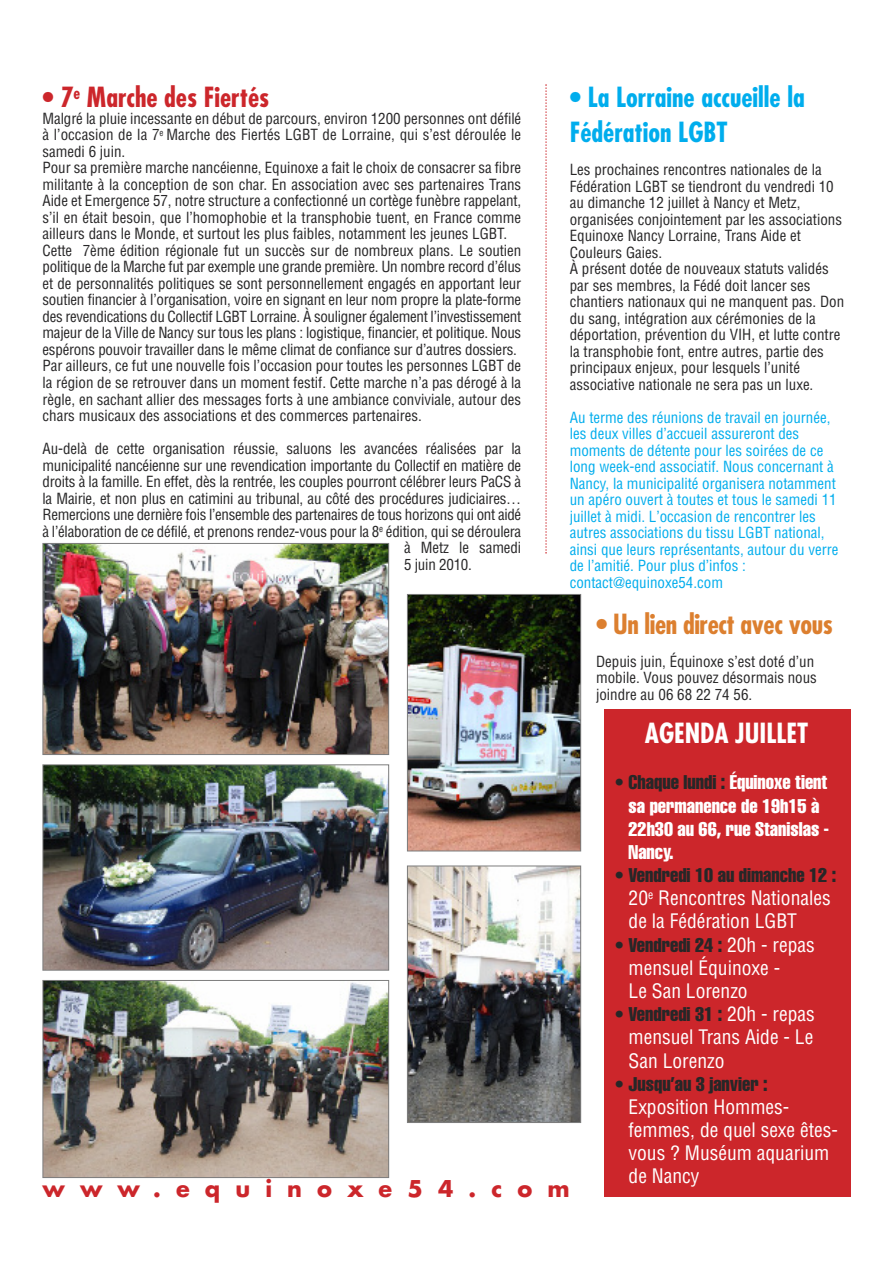
<style>
.page{position:relative;width:893px;height:1263px;background:#fff}
.page>*{position:absolute;margin:0;border:0;box-sizing:border-box;transform-origin:0 0}
.t1{font:700 condensed 27px/35px "Futura";color:#00aded}
.t2{font:700 condensed 27px "Futura";letter-spacing:-.015em;color:#dc7f2f}
.t3{font:700 condensed 27px "Futura";color:#cc262b}
.t4{font:700 condensed 27px "Futura";color:#fff}
.t5{font:700 22.5px "Futura";letter-spacing:.675em;color:#cc262b}
.t6{font:condensed 19.5px/23.2px "Helvetica";color:#fff}
.t7{font:extra-condensed 19.5px/23.2px "Helvetica";color:#fff}
.t8{font:extra-condensed 19.5px "Helvetica";color:#272627}
.t9{font:condensed 15px/16.5px "Helvetica";letter-spacing:-.005em;color:#272627}
.t10{font:condensed 15px/16.5px "Helvetica";color:#00aded}
.s1{color:#272627}
.s2{font-stretch:extra-condensed;color:#272627}
</style>
<div class="page">
<div style="left:604px;top:709px;width:246px;height:488px;background:#cc262b"></div>
<img style="left:409px;top:596px;width:170px;height:253px">
<div style="left:407px;top:594px;width:174px;height:257px;border:1px solid #7d7d7d"></div>
<img style="left:409px;top:868px;width:170px;height:253px">
<div style="left:407px;top:866px;width:174px;height:257px;border:1px solid #7d7d7d"></div>
<img style="left:45px;top:545px;width:342px;height:208px">
<div style="left:43px;top:543px;width:346px;height:212px;border:1px solid #7d7d7d"></div>
<img style="left:45px;top:982px;width:342px;height:194px">
<div style="left:43px;top:980px;width:346px;height:198px;border:1px solid #7d7d7d"></div>
<img style="left:45px;top:766px;width:342px;height:202px">
<div style="left:43px;top:764px;width:346px;height:206px;border:1px solid #7d7d7d"></div>
<svg style="left:545px;top:84px;width:2px;height:470px"></svg>
<h1 class="t3" style="left:43px;top:86px;width:228px">• 7<sup>e</sup> Marche des Fiertés</h1>
<p class="t9" style="left:43px;top:111px;width:480px">Malgré la pluie incessante en début de parcours, environ 1200 personnes ont défilé à l’occasion de la 7<sup>e</sup> Marche des Fiertés LGBT de Lorraine, qui s’est déroulée le samedi 6 juin.<br>Pour sa première marche nancéienne, Equinoxe a fait le choix de consacrer sa fibre militante à la conception de son char. En association avec ses partenaires Trans Aide et Emergence 57, notre structure a confectionné un cortège funèbre rappelant, s’il en était besoin, que l’homophobie et la transphobie tuent, en France comme ailleurs dans le Monde, et surtout les plus faibles, notamment les jeunes LGBT.<br>Cette 7ème édition régionale fut un succès sur de nombreux plans. Le soutien politique de la Marche fut par exemple une grande première. Un nombre record d’élus et de personnalités politiques se sont personnellement engagés en apportant leur soutien financier à l’organisation, voire en signant en leur nom propre la plate-forme des revendications du Collectif LGBT Lorraine. À souligner également l’investissement majeur de la Ville de Nancy sur tous les plans : logistique, financier, et politique. Nous espérons pouvoir travailler dans le même climat de confiance sur d’autres dossiers.<br>Par ailleurs, ce fut une nouvelle fois l’occasion pour toutes les personnes LGBT de la région de se retrouver dans un moment festif. Cette marche n’a pas dérogé à la règle, en sachant allier des messages forts à une ambiance conviviale, autour des chars musicaux des associations et des commerces partenaires.</p>
<p class="t9" style="left:43px;top:441px;width:480px">Au-delà de cette organisation réussie, saluons les avancées réalisées par la</p>
<p class="t9" style="left:43px;top:457px;width:480px">municipalité nancéienne sur une revendication importante du Collectif en matière de</p>
<p class="t9" style="left:43px;top:474px;width:480px">droits à la famille. En effet, dès la rentrée, les couples pourront célébrer leurs PaCS à</p>
<p class="t9" style="left:43px;top:490px;width:480px">la Mairie, et non plus en catimini au tribunal, au côté des procédures judiciaires…</p>
<p class="t9" style="left:43px;top:507px;width:480px">Remercions une dernière fois l’ensemble des partenaires de tous horizons qui ont aidé</p>
<p class="t9" style="left:43px;top:523px;width:480px">à l’élaboration de ce défilé, et prenons rendez-vous pour la 8<sup>e</sup> édition, qui se déroulera</p>
<p class="t9" style="left:404px;top:540px;width:119px">à Metz le samedi</p>
<p class="t9" style="left:404px;top:556px;width:69px">5 juin 2010.</p>
<h1 class="t1" style="left:570px;top:82px;width:236px">• La Lorraine accueille la<br>Fédération LGBT</h1>
<p class="t9" style="left:570px;top:162px;width:276px">Les prochaines rencontres nationales de la Fédération LGBT se tiendront du vendredi 10 au dimanche 12 juillet à Nancy et Metz, organisées conjointement par les associations Equinoxe Nancy Lorraine, Trans Aide et Couleurs Gaies.<br>À présent dotée de nouveaux statuts validés par ses membres, la Fédé doit lancer ses chantiers nationaux qui ne manquent pas. Don du sang, intégration aux cérémonies de la déportation, prévention du VIH, et lutte contre la transphobie font, entre autres, partie des principaux enjeux, pour lesquels l’unité associative nationale ne sera pas un luxe.</p>
<p class="t10" style="left:570px;top:409px;width:270px">Au terme des réunions de travail en journée, les deux villes d’accueil assureront des moments de détente pour les soirées de ce long week-end associatif. Nous concernant à Nancy, la municipalité organisera notamment un apéro ouvert à toutes et tous le samedi 11 juillet à midi. L’occasion de rencontrer les autres associations du tissu LGBT national, ainsi que leurs représentants, autour du verre de l’amitié. Pour plus d’infos : contact@equinoxe54.com</p>
<h1 class="t2" style="left:596px;top:612px;width:238px">• Un lien direct avec vous</h1>
<p class="t9" style="left:596px;top:653px;width:222px">Depuis juin, Équinoxe s’est doté d’un mobile. Vous pouvez désormais nous joindre au 06 68 22 74 56.</p>
<h2 class="t5" style="left:43px;top:1178px;width:529px">www.equinoxe54.com</h2>
<h1 class="t4" style="left:645px;top:721px;width:165px">AGENDA JUILLET</h1>
<h3 class="t7" style="left:629px;top:772px;width:202px;text-indent:-14px"><span class="s1">• Chaque lundi :</span> Équinoxe tient sa permanence de 19h15 à<br>22h30 au 66, rue Stanislas -<br>Nancy.</h3>
<h3 class="t6" style="left:629px;top:864px;width:209px;text-indent:-14px"><span class="s2">• Vendredi 10 au dimanche 12 :<br></span>20<sup>e</sup> Rencontres Nationales de la Fédération LGBT</h3>
<h3 class="t6" style="left:629px;top:933px;width:188px;text-indent:-14px"><span class="s2">• Vendredi 24 :</span> 20h - repas mensuel Équinoxe -<br>Le San Lorenzo</h3>
<h3 class="t6" style="left:629px;top:1003px;width:188px;text-align:justify;text-indent:-14px"><span class="s2">• Vendredi 31 :</span> 20h - repas mensuel Trans Aide - Le San Lorenzo</h3>
<h3 class="t8" style="left:614px;top:1077px;width:155px">• Jusqu’au 3 janvier :</h3>
<h3 class="t6" style="left:629px;top:1095px;width:211px">Exposition Hommes&shy;femmes, de quel sexe êtes&shy;vous ? Muséum aquarium de Nancy</h3>
</div>
